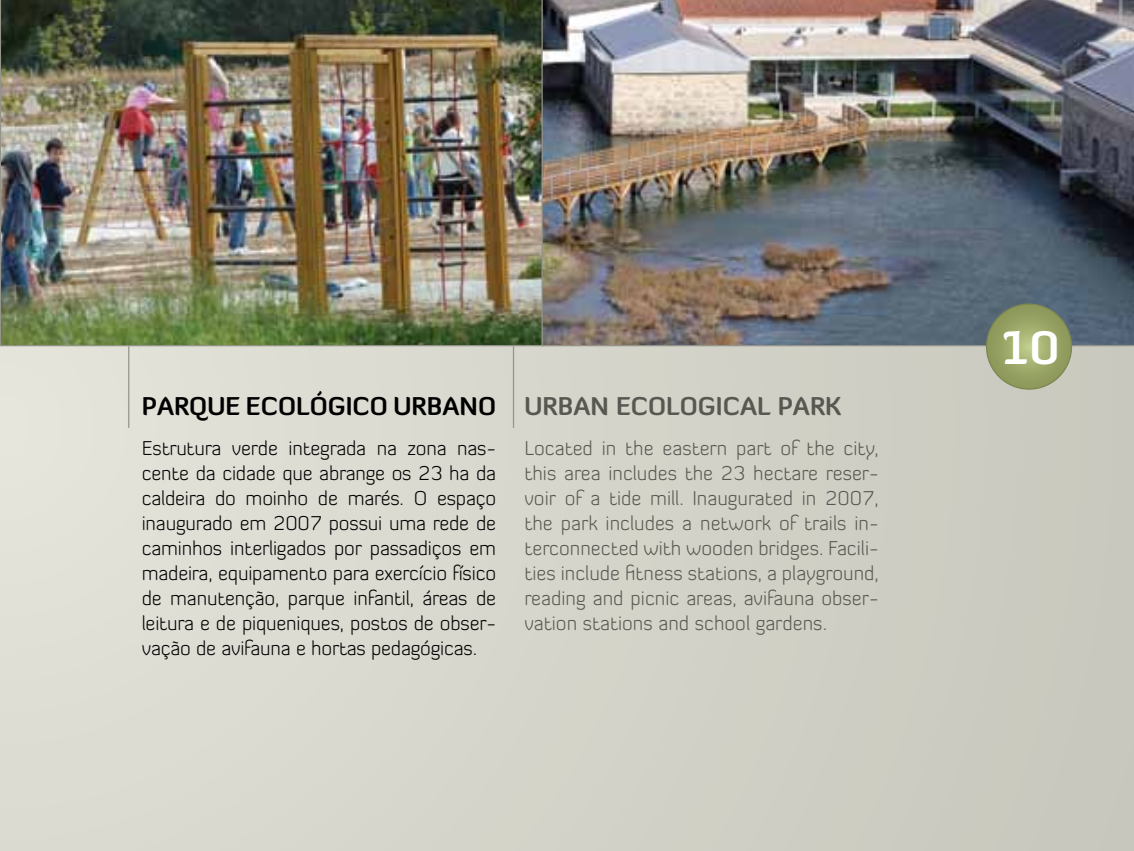
<style>
.page{position:relative;width:1134px;height:851px;background:#fff}
.page>*{position:absolute;margin:0;border:0;box-sizing:border-box;transform-origin:0 0}
.t1{font:700 45.5px "Diavlo";color:#fff}
.t2{font:700 25px "Diavlo";color:#000}
.t3{font:700 25px "Diavlo";color:#585852}
.t4{font:300 20px/25px "Diavlo";letter-spacing:-.01em;color:#000;text-align:justify}
.t5{font:300 20px/25px "Diavlo";color:#585852;text-align:justify}
</style>
<div class="page">
<div style="left:0;top:0;width:1134px;height:850px;background:linear-gradient(to right,#e3e2d9,#c8c7bd)"></div>
<hr style="left:128px;top:346px;width:1px;height:82px;background:#94948b">
<hr style="left:513px;top:346px;width:1px;height:82px;background:#94948b">
<img style="left:0;top:0;width:541px;height:346px">
<img style="left:541px;top:0;width:593px;height:346px">
<svg style="left:986px;top:304px;width:85px;height:85px;background:#98a465"></svg>
<p class="t2" style="left:142px;top:390px;width:17px">PAR</p>
<p class="t2" style="left:189px;top:390px;width:222px">QUE ECOLÓGICO URBANO</p>
<p class="t4" style="left:142px;top:435px;width:356px">Estrutura verde integrada na zona nas&shy;cente da cidade que abrange os 23 ha da caldeira do moinho de marés. O espaço inaugurado em 2007 possui uma rede de caminhos interligados por passadiços em madeira, equipamento para exercício físico de manutenção, parque infantil, áreas de leitura e de piqueniques, postos de obser&shy;vação de avifauna e hortas pedagógicas.</p>
<p class="t3" style="left:524px;top:390px;width:318px">URBAN EC OLOGICAL PARK</p>
<p class="t5" style="left:524px;top:435px;width:356px">Located in the eastern part of the city, this area includes the 23 hectare reser&shy;voir of a tide mill. Inaugurated in 2007, the park includes a network of trails in&shy;terconnected with wooden bridges. Facili&shy;ties include fitness stations, a playground, reading and picnic areas, avifauna obser&shy;vation stations and school gardens.</p>
<h1 class="t1" style="left:1000px;top:319px;width:61px">10</h1>
</div>
